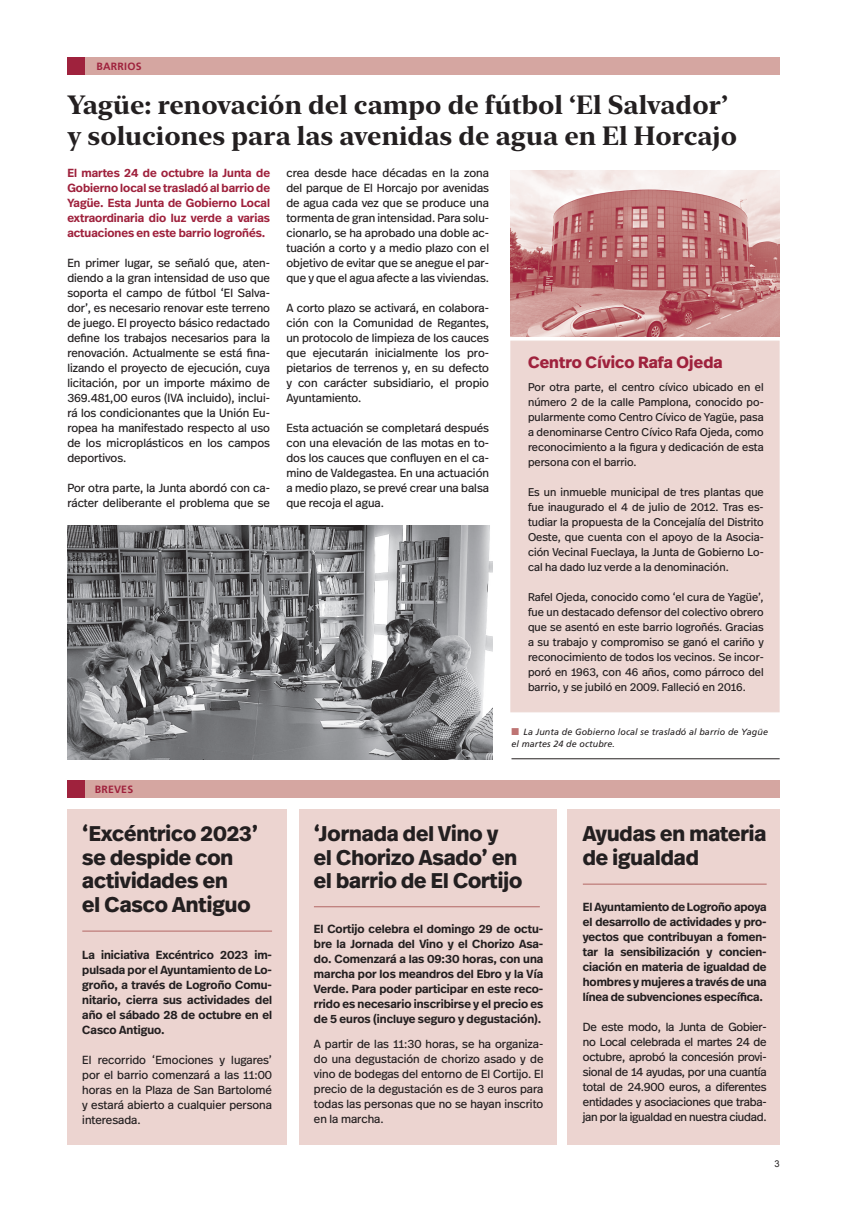
<style>
.page{position:relative;width:847px;height:1205px;background:#fff}
.page>*{position:absolute;margin:0;border:0;box-sizing:border-box;transform-origin:0 0}
.t1{font:700 26.25px/31.2px "New York Large";color:#231f20}
.t2{font:700 21.25px/23.8px "Real Head Pro";color:#231f20}
.t3{font:700 16.25px "Real Head Pro";letter-spacing:.01em;color:#9f223d}
.t4{font:11.75px/15px "Real Head Pro";color:#231f20;text-align:justify}
.t5{font:600 11.75px/15px "Real Head Pro";color:#231f20;text-align:justify}
.t6{font:600 11.75px/15px "Real Head Pro";color:#9f223d;text-align:justify}
.t7{font:11.25px/15px "Real Head Pro";color:#231f20;text-align:justify}
.t8{font:700 10.5px "Frutiger LT Std";letter-spacing:.02em;color:#9f223d}
.t9{font:9.38px "Arial";color:#231f20}
.t10{font:italic 9px/11.2px "Frutiger LT Std";letter-spacing:.01em;color:#231f20}
.s1{color:#be7473}
</style>
<div class="page">
<div style="left:510px;top:341px;width:270px;height:371px;background:#edd7d3;border:1px solid #e7cac4"></div>
<div style="left:67px;top:58px;width:713px;height:17px;background:#d5a6a1"></div>
<div style="left:67px;top:58px;width:18px;height:17px;background:#9f223d"></div>
<div style="left:568px;top:809px;width:212px;height:335px;background:#ecd4d0"></div>
<div style="left:67px;top:809px;width:220px;height:335px;background:#ecd4d0"></div>
<div style="left:299px;top:809px;width:257px;height:335px;background:#ecd4d0"></div>
<div style="left:67px;top:780px;width:713px;height:17px;background:#d5a6a1"></div>
<div style="left:67px;top:780px;width:18px;height:17px;background:#9f223d"></div>
<hr style="left:314px;top:906px;width:226px;height:1px;background:#be7473">
<hr style="left:82px;top:930px;width:190px;height:2px;background:#be7473">
<hr style="left:583px;top:883px;width:184px;height:2px;background:#be7473">
<hr style="left:511px;top:758px;width:269px;height:1px;background:#231f20">
<img style="left:67px;top:525px;width:426px;height:234px">
<img style="left:510px;top:170px;width:270px;height:167px">
<p class="t8" style="left:96px;top:60px;width:47px">BARRIOS</p>
<h1 class="t1" style="left:67px;top:88px;width:671px">Yagüe: renovación del campo de fútbol ‘El Salvador’ y soluciones para las avenidas de agua en El Horcajo</h1>
<p class="t6" style="left:67px;top:165px;width:204px">El martes 24 de octubre la Junta de Gobierno local se trasladó al barrio de Yagüe. Esta Junta de Gobierno Local extraordinaria dio luz verde a varias actuaciones en este barrio logroñés.</p>
<p class="t4" style="left:67px;top:255px;width:204px">En primer lugar, se señaló que, aten&shy;diendo a la gran intensidad de uso que soporta el campo de fútbol ‘El Salva&shy;dor’, es necesario renovar este terreno de juego. El proyecto básico redactado define los trabajos necesarios para la renovación. Actualmente se está fina&shy;lizando el proyecto de ejecución, cuya licitación, por un importe máximo de 369.481,00 euros (IVA incluido), inclui&shy;rá los condicionantes que la Unión Eu&shy;ropea ha manifestado respecto al uso de los microplásticos en los campos deportivos.</p>
<p class="t4" style="left:67px;top:480px;width:204px">Por otra parte, la Junta abordó con ca&shy;rácter deliberante el problema que se</p>
<p class="t4" style="left:286px;top:165px;width:204px">crea desde hace décadas en la zona del parque de El Horcajo por avenidas de agua cada vez que se produce una tormenta de gran intensidad. Para solu&shy;cionarlo, se ha aprobado una doble ac&shy;tuación a corto y a medio plazo con el objetivo de evitar que se anegue el par&shy;que y que el agua afecte a las viviendas.</p>
<p class="t4" style="left:286px;top:300px;width:204px">A corto plazo se activará, en colabora&shy;ción con la Comunidad de Regantes, un protocolo de limpieza de los cauces que ejecutarán inicialmente los pro&shy;pietarios de terrenos y, en su defecto y con carácter subsidiario, el propio Ayuntamiento.</p>
<p class="t4" style="left:286px;top:420px;width:204px">Esta actuación se completará después con una elevación de las motas en to&shy;dos los cauces que confluyen en el ca&shy;mino de Valdegastea. En una actuación a medio plazo, se prevé crear una balsa que recoja el agua.</p>
<p class="t8" style="left:95px;top:783px;width:40px">BREVES</p>
<h3 class="t3" style="left:528px;top:350px;width:196px">Centro Cívico Rafa Ojeda</h3>
<p class="t7" style="left:528px;top:380px;width:237px">Por otra parte, el centro cívico ubicado en el número 2 de la calle Pamplona, conocido po&shy;pularmente como Centro Cívico de Yagüe, pasa a denominarse Centro Cívico Rafa Ojeda, como reconocimiento a la figura y dedicación de esta persona con el barrio.</p>
<p class="t7" style="left:528px;top:485px;width:237px">Es un inmueble municipal de tres plantas que fue inaugurado el 4 de julio de 2012. Tras es&shy;tudiar la propuesta de la Concejalía del Distrito Oeste, que cuenta con el apoyo de la Asocia&shy;ción Vecinal Fueclaya, la Junta de Gobierno Lo&shy;cal ha dado luz verde a la denominación.</p>
<p class="t7" style="left:528px;top:590px;width:237px">Rafel Ojeda, conocido como ‘el cura de Yagüe’, fue un destacado defensor del colectivo obrero que se asentó en este barrio logroñés. Gracias a su trabajo y compromiso se ganó el cariño y reconocimiento de todos los vecinos. Se incor&shy;poró en 1963, con 46 años, como párroco del barrio, y se jubiló en 2009. Falleció en 2016.</p>
<p class="t10" style="left:511px;top:727px;width:258px"><span class="s1">■</span> La Junta de Gobierno local se trasladó al barrio de Yagüe el martes 24 de octubre.</p>
<h2 class="t2" style="left:314px;top:821px;width:210px">‘Jornada del Vino y<br>el Chorizo Asado’ en el barrio de El Cortijo</h2>
<h2 class="t2" style="left:82px;top:821px;width:177px">‘Excéntrico 2023’ se despide con actividades en<br>el Casco Antiguo</h2>
<h2 class="t2" style="left:583px;top:821px;width:185px">Ayudas en materia de igualdad</h2>
<p class="t5" style="left:583px;top:899px;width:185px">El Ayuntamiento de Logroño apoya el desarrollo de actividades y pro&shy;yectos que contribuyan a fomen&shy;tar la sensibilización y concien&shy;ciación en materia de igualdad de hombres y mujeres a través de una línea de subvenciones específica.</p>
<p class="t4" style="left:583px;top:1019px;width:185px">De este modo, la Junta de Gobier&shy;no Local celebrada el martes 24 de octubre, aprobó la concesión provi&shy;sional de 14 ayudas, por una cuantía total de 24.900 euros, a diferentes entidades y asociaciones que traba&shy;jan por la igualdad en nuestra ciudad.</p>
<p class="t5" style="left:314px;top:921px;width:231px">El Cortijo celebra el domingo 29 de octu&shy;bre la Jornada del Vino y el Chorizo Asa&shy;do. Comenzará a las 09:30 horas, con una marcha por los meandros del Ebro y la Vía Verde. Para poder participar en este reco&shy;rrido es necesario inscribirse y el precio es de 5 euros (incluye seguro y degustación).</p>
<p class="t4" style="left:314px;top:1036px;width:231px">A partir de las 11:30 horas, se ha organiza&shy;do una degustación de chorizo asado y de vino de bodegas del entorno de El Cortijo. El precio de la degustación es de 3 euros para todas las personas que no se hayan inscrito en la marcha.</p>
<p class="t5" style="left:82px;top:946px;width:191px">La iniciativa Excéntrico 2023 im&shy;pulsada por el Ayuntamiento de Lo&shy;groño, a través de Logroño Comu&shy;nitario, cierra sus actividades del año el sábado 28 de octubre en el Casco Antiguo.</p>
<p class="t4" style="left:82px;top:1051px;width:191px">El recorrido ‘Emociones y lugares’ por el barrio comenzará a las 11:00 horas en la Plaza de San Bartolomé y estará abierto a cualquier persona interesada.</p>
<p class="t9" style="left:774px;top:1158px;width:7px">3</p>
</div>
